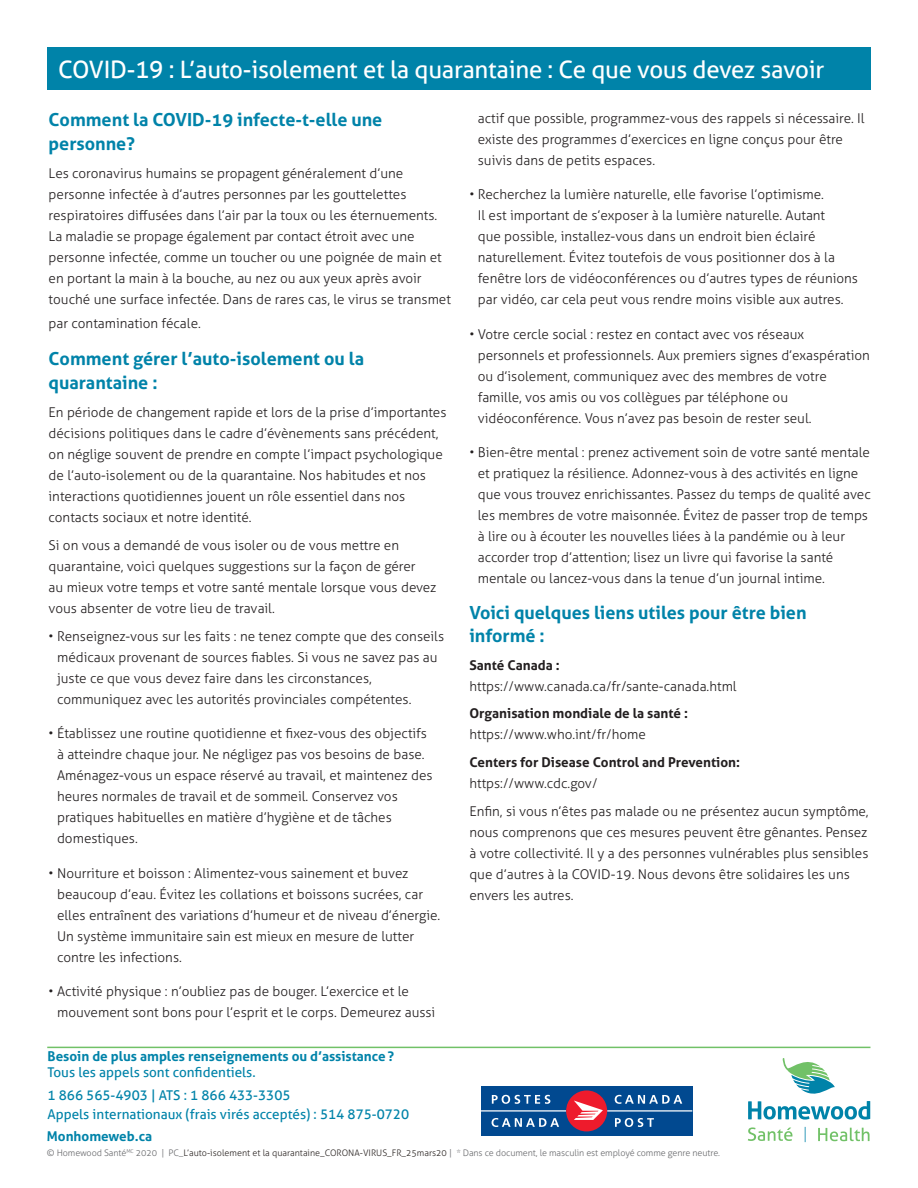
<style>
.page{position:relative;width:918px;height:1188px;background:#fff}
.page>*{position:absolute;margin:0;border:0;box-sizing:border-box;transform-origin:0 0}
.Byline{font:24px "Aller";letter-spacing:-.01em;color:#fff}
.BodyCopy{font:700 18px/24px "Aller";color:#0083a9}
.BodyCopy-2{font:300 13.5px/21px "Aller";color:#231f20}
.BodyCopy-3{font:700 13.5px/16.5px "Aller";color:#0083a9}
.BodyCopy-4{font:13.5px "Aller";color:#0083a9}
.BodyCopy-5{font:700 13.5px "Aller";color:#231f20}
.BodyCopy-6{font:300 9px "Aller";letter-spacing:-.01em;color:#6c6d70}
.s1{font-weight:400}
.s2{color:#2e2826}
</style>
<div class="page">
<div style="left:47px;top:47px;width:824px;height:43px;background:#0083a9"></div>
<svg style="left:748px;top:1058px;width:122px;height:62px"></svg>
<svg style="left:818px;top:1128px;width:52px;height:13px"></svg>
<svg style="left:748px;top:1127px;width:44px;height:14px"></svg>
<svg style="left:805px;top:1127px;width:1px;height:15px"></svg>
<hr style="left:47px;top:1047px;width:823px;height:1px;background:#71c167">
<div style="left:481px;top:1086px;width:211px;height:50px;background:#014990"></div>
<svg style="left:481px;top:1110px;width:85px;height:2px"></svg>
<div style="left:566px;top:1090px;width:41px;height:41px;background:#ee1b2c;border-radius:50%"></div>
<svg style="left:492px;top:1095px;width:58px;height:9px"></svg>
<svg style="left:492px;top:1118px;width:67px;height:9px"></svg>
<svg style="left:574px;top:1095px;width:118px;height:32px"></svg>
<p class="Byline" style="left:58px;top:55px;width:768px">COVID-19 : L’auto-isolement et la quarantaine : Ce que vous devez savoir</p>
<p class="BodyCopy" style="left:49px;top:108px;width:335px">Comment la COVID-19 infecte-t-elle une personne?</p>
<p class="BodyCopy-2" style="left:49px;top:163px;width:404px">Les coronavirus humains se propagent généralement d’une personne infectée à d’autres personnes par les gouttelettes respiratoires diffusées dans l’air par la toux ou les éternuements.<br>La maladie se propage également par contact étroit avec une personne infectée, comme un toucher ou une poignée de main et en portant la main à la bouche, au nez ou aux yeux après avoir touché une surface infectée. Dans de rares cas, le virus se transmet</p>
<p class="BodyCopy-2" style="left:49px;top:313px;width:154px">par contamination fécale.</p>
<p class="BodyCopy" style="left:49px;top:347px;width:317px">Comment gérer l’auto-isolement ou la quarantaine :</p>
<p class="BodyCopy-2" style="left:49px;top:402px;width:399px">En période de changement rapide et lors de la prise d’importantes décisions politiques dans le cadre d’évènements sans précédent, on néglige souvent de prendre en compte l’impact psychologique de l’auto-isolement ou de la quarantaine. Nos habitudes et nos interactions quotidiennes jouent un rôle essentiel dans nos contacts sociaux et notre identité.</p>
<p class="BodyCopy-2" style="left:49px;top:535px;width:389px">Si on vous a demandé de vous isoler ou de vous mettre en quarantaine, voici quelques suggestions sur la façon de gérer<br>au mieux votre temps et votre santé mentale lorsque vous devez vous absenter de votre lieu de travail.</p>
<p class="BodyCopy-2" style="left:57px;top:625px;width:389px;text-indent:-8px">• Renseignez-vous sur les faits : ne tenez compte que des conseils médicaux provenant de sources fiables. Si vous ne savez pas au juste ce que vous devez faire dans les circonstances, communiquez avec les autorités provinciales compétentes.</p>
<p class="BodyCopy-2" style="left:57px;top:723px;width:377px;text-indent:-8px">• Établissez une routine quotidienne et fixez-vous des objectifs à atteindre chaque jour. Ne négligez pas vos besoins de base.<br>Aménagez-vous un espace réservé au travail, et maintenez des heures normales de travail et de sommeil. Conservez vos pratiques habituelles en matière d’hygiène et de tâches domestiques.</p>
<p class="BodyCopy-2" style="left:57px;top:862px;width:385px;text-indent:-8px">• Nourriture et boisson : Alimentez-vous sainement et buvez beaucoup d’eau. Évitez les collations et boissons sucrées, car elles entraînent des variations d’humeur et de niveau d’énergie.<br>Un système immunitaire sain est mieux en mesure de lutter contre les infections.</p>
<p class="BodyCopy-2" style="left:57px;top:981px;width:380px;text-indent:-8px">• Activité physique : n’oubliez pas de bouger. L’exercice et le mouvement sont bons pour l’esprit et le corps. Demeurez aussi</p>
<p class="BodyCopy-2" style="left:478px;top:108px;width:388px">actif que possible, programmez-vous des rappels si nécessaire. Il existe des programmes d’exercices en ligne conçus pour être suivis dans de petits espaces.</p>
<p class="BodyCopy-2" style="left:478px;top:184px;width:382px;text-indent:-8px">• Recherchez la lumière naturelle, elle favorise l’optimisme.<br>Il est important de s’exposer à la lumière naturelle. Autant<br>que possible, installez-vous dans un endroit bien éclairé naturellement. Évitez toutefois de vous positionner dos à la fenêtre lors de vidéoconférences ou d’autres types de réunions par vidéo, car cela peut vous rendre moins visible aux autres.</p>
<p class="BodyCopy-2" style="left:478px;top:324px;width:394px;text-indent:-8px">• Votre cercle social : restez en contact avec vos réseaux personnels et professionnels. Aux premiers signes d’exaspération ou d’isolement, communiquez avec des membres de votre famille, vos amis ou vos collègues par téléphone ou vidéoconférence. Vous n’avez pas besoin de rester seul.</p>
<p class="BodyCopy-2" style="left:478px;top:442px;width:395px;text-indent:-8px">• Bien-être mental : prenez activement soin de votre santé mentale et pratiquez la résilience. Adonnez-vous à des activités en ligne que vous trouvez enrichissantes. Passez du temps de qualité avec les membres de votre maisonnée. Évitez de passer trop de temps à lire ou à écouter les nouvelles liées à la pandémie ou à leur accorder trop d’attention; lisez un livre qui favorise la santé mentale ou lancez-vous dans la tenue d’un journal intime.</p>
<p class="BodyCopy" style="left:469px;top:602px;width:339px;line-height:22.5px">Voici quelques liens utiles pour être bien informé :</p>
<p class="BodyCopy-5" style="left:469px;top:656px;width:92px">Santé Canada :</p>
<p class="BodyCopy-2" style="left:469px;top:675px;width:269px">https://www.canada.ca/fr/sante-canada.html</p>
<p class="BodyCopy-5" style="left:469px;top:705px;width:220px">Organisation mondiale de la santé :</p>
<p class="BodyCopy-2" style="left:469px;top:724px;width:178px">https://www.who.int/fr/home</p>
<p class="BodyCopy-5" style="left:469px;top:754px;width:272px">Centers for Disease Control and Prevention:</p>
<p class="BodyCopy-2" style="left:469px;top:773px;width:130px">https://www.cdc.gov/</p>
<p class="BodyCopy-2" style="left:469px;top:801px;width:401px">Enfin, si vous n’êtes pas malade ou ne présentez aucun symptôme, nous comprenons que ces mesures peuvent être gênantes. Pensez à votre collectivité. Il y a des personnes vulnérables plus sensibles que d’autres à la COVID-19. Nous devons être solidaires les uns envers les autres.</p>
<p class="BodyCopy-3" style="left:48px;top:1048px;width:348px">Besoin de plus amples renseignements ou d’assistance?<br><span class="s1">Tous les appels sont confidentiels.</span></p>
<p class="BodyCopy-4" style="left:48px;top:1087px;width:245px">1 866 565-4903 | ATS : 1 866 433-3305</p>
<p class="BodyCopy-4" style="left:48px;top:1106px;width:363px">Appels internationaux (frais virés acceptés) : 514 875-0720</p>
<p class="BodyCopy-3" style="left:47px;top:1128px;width:107px">Monhomeweb.ca</p>
<p class="BodyCopy-6" style="left:47px;top:1147px;width:675px">© Homewood Santé<sup>MC</sup> 2020 | PC_<span class="s2">L’auto-isolement et la quarantaine_CORONA-VIRUS_FR_25mars20</span> | * Dans ce document, le masculin est employé comme genre neutre.</p>
</div>
